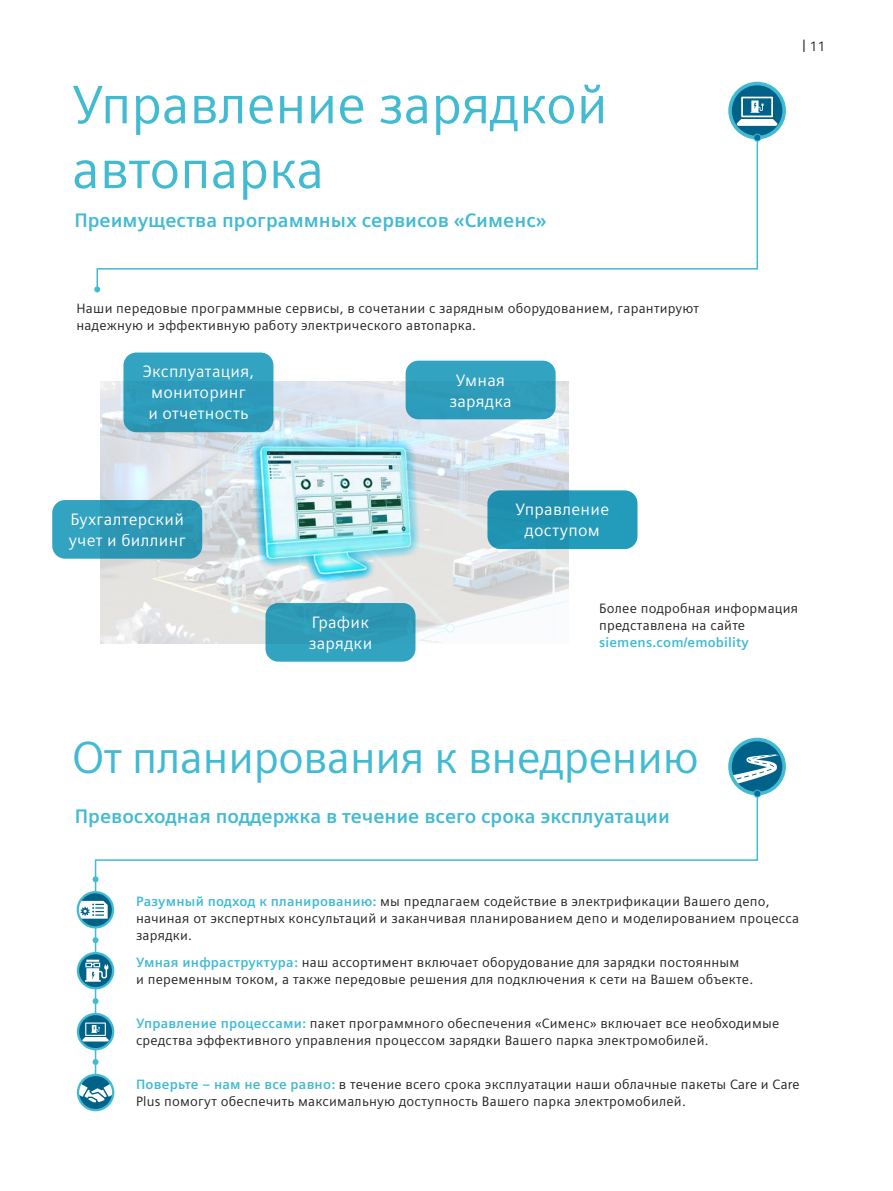
<style>
.page{position:relative;width:893px;height:1191px;background:#fff}
.page>*{position:absolute;margin:0;border:0;box-sizing:border-box;transform-origin:0 0}
._01__Headline_36pt_A{font:54px/64.8px "Siemens Sans Global";letter-spacing:-.01em;color:#41bad2}
._01__Headline_36pt_A-2{font:45px "Siemens Sans Global";letter-spacing:-.02em;color:#41bad2}
._04__Subhead_15pt_Ac{font:700 19.5px "Siemens Sans Global";color:#41bad2}
._05__Graphic_3{font:16.5px/21px "Siemens Sans Global";letter-spacing:.015em;color:#fff;text-align:center}
._05__Bodytext_9pt_ro{font:13.5px/17px "Siemens Sans Global";letter-spacing:.015em;color:#231f20}
.s1{font-weight:700;color:#41bad2}
</style>
<div class="page">
<img style="left:101px;top:382px;width:468px;height:262px">
<svg style="left:96px;top:136px;width:663px;height:155px"></svg>
<svg style="left:94px;top:286px;width:6px;height:6px"></svg>
<svg style="left:730px;top:84px;width:54px;height:54px"></svg>
<div style="left:728px;top:82px;width:58px;height:57px;border:4px solid #41bad2;border-radius:50%"></div>
<svg style="left:737px;top:97px;width:40px;height:29px"></svg>
<svg style="left:94px;top:742px;width:665px;height:348px"></svg>
<svg style="left:730px;top:739px;width:54px;height:54px"></svg>
<svg style="left:730px;top:754px;width:48px;height:31px"></svg>
<div style="left:728px;top:737px;width:58px;height:58px;border:4px solid #41bad2;border-radius:50%"></div>
<svg style="left:78px;top:892px;width:35px;height:35px"></svg>
<svg style="left:78px;top:901px;width:30px;height:17px"></svg>
<div style="left:77px;top:891px;width:37px;height:37px;border:2px solid #41bad2;border-radius:50%"></div>
<svg style="left:78px;top:953px;width:35px;height:35px"></svg>
<div style="left:77px;top:952px;width:37px;height:37px;border:2px solid #41bad2;border-radius:50%"></div>
<svg style="left:85px;top:959px;width:23px;height:22px"></svg>
<svg style="left:78px;top:1075px;width:35px;height:35px"></svg>
<svg style="left:80px;top:1083px;width:31px;height:19px"></svg>
<div style="left:77px;top:1073px;width:37px;height:38px;border:2px solid #41bad2;border-radius:50%"></div>
<svg style="left:78px;top:1014px;width:35px;height:35px"></svg>
<div style="left:77px;top:1012px;width:37px;height:38px;border:2px solid #41bad2;border-radius:50%"></div>
<svg style="left:82px;top:1022px;width:27px;height:19px"></svg>
<div style="left:754px;top:134px;width:7px;height:7px;background:#007298;border-radius:50%"></div>
<div style="left:753px;top:134px;width:8px;height:7px;border:1px solid #41bad2;border-radius:50%"></div>
<div style="left:754px;top:790px;width:7px;height:7px;background:#007298;border-radius:50%"></div>
<div style="left:753px;top:789px;width:8px;height:8px;border:1px solid #41bad2;border-radius:50%"></div>
<svg style="left:93px;top:937px;width:6px;height:6px"></svg>
<svg style="left:93px;top:876px;width:6px;height:6px"></svg>
<svg style="left:93px;top:998px;width:6px;height:6px"></svg>
<svg style="left:93px;top:1059px;width:6px;height:6px"></svg>
<div style="left:124px;top:352px;width:149px;height:80px;background:#2e9dbd;border-radius:13px"></div>
<div style="left:406px;top:361px;width:150px;height:58px;background:#2f9dbc;border-radius:13px"></div>
<div style="left:487px;top:490px;width:150px;height:59px;background:#2195b5;border-radius:13px"></div>
<div style="left:266px;top:603px;width:149px;height:58px;background:#2e9bb7;border-radius:13px"></div>
<div style="left:52px;top:500px;width:150px;height:58px;background:#2d98b6;border-radius:13px"></div>
<img style="left:251px;top:437px;width:169px;height:146px">
<p class="_01__Headline_36pt_A" style="left:72px;top:74px;width:538px">Управление зарядкой автопарка</p>
<p class="_04__Subhead_15pt_Ac" style="left:74px;top:209px;width:474px">Преимущества программных сервисов «Сименс»</p>
<p class="_05__Bodytext_9pt_ro" style="left:77px;top:300px;width:624px">Наши передовые программные сервисы, в сочетании с зарядным оборудованием, гарантируют надежную и эффективную работу электрического автопарка.</p>
<p class="_05__Graphic_3" style="left:143px;top:362px;width:113px">Эксплуатация, мониторинг<br>и отчетность</p>
<p class="_05__Graphic_3" style="left:449px;top:370px;width:64px">Умная зарядка</p>
<p class="_05__Graphic_3" style="left:69px;top:509px;width:118px;text-align:left">Бухгалтерский учет и биллинг</p>
<p class="_05__Graphic_3" style="left:516px;top:500px;width:95px">Управление доступом</p>
<p class="_05__Bodytext_9pt_ro" style="left:802px;top:38px;width:25px">| 11</p>
<p class="_05__Graphic_3" style="left:309px;top:612px;width:65px;text-align:left">График зарядки</p>
<p class="_05__Bodytext_9pt_ro" style="left:599px;top:600px;width:201px">Более подробная информация представлена на сайте <span class="s1">siemens.com/emobility</span></p>
<p class="_01__Headline_36pt_A-2" style="left:72px;top:724px;width:629px">От планирования к внедрению</p>
<p class="_04__Subhead_15pt_Ac" style="left:75px;top:805px;width:597px">Превосходная поддержка в течение всего срока эксплуатации</p>
<p class="_05__Bodytext_9pt_ro" style="left:136px;top:893px;width:664px"><span class="s1">Разумный подход к планированию:</span> мы предлагаем содействие в электрификации Вашего депо, начиная от экспертных консультаций и заканчивая планированием депо и моделированием процесса зарядки.</p>
<p class="_05__Bodytext_9pt_ro" style="left:136px;top:954px;width:619px"><span class="s1">Умная инфраструктура:</span> наш ассортимент включает оборудование для зарядки постоянным<br>и переменным током, а также передовые решения для подключения к сети на Вашем объекте.</p>
<p class="_05__Bodytext_9pt_ro" style="left:136px;top:1015px;width:645px"><span class="s1">Управление процессами:</span> пакет программного обеспечения «Сименс» включает все необходимые средства эффективного управления процессом зарядки Вашего парка электромобилей.</p>
<p class="_05__Bodytext_9pt_ro" style="left:136px;top:1076px;width:665px"><span class="s1">Поверьте – нам не все равно:</span> в течение всего срока эксплуатации наши облачные пакеты Care и Care<br>Plus помогут обеспечить максимальную доступность Вашего парка электромобилей.</p>
</div>
